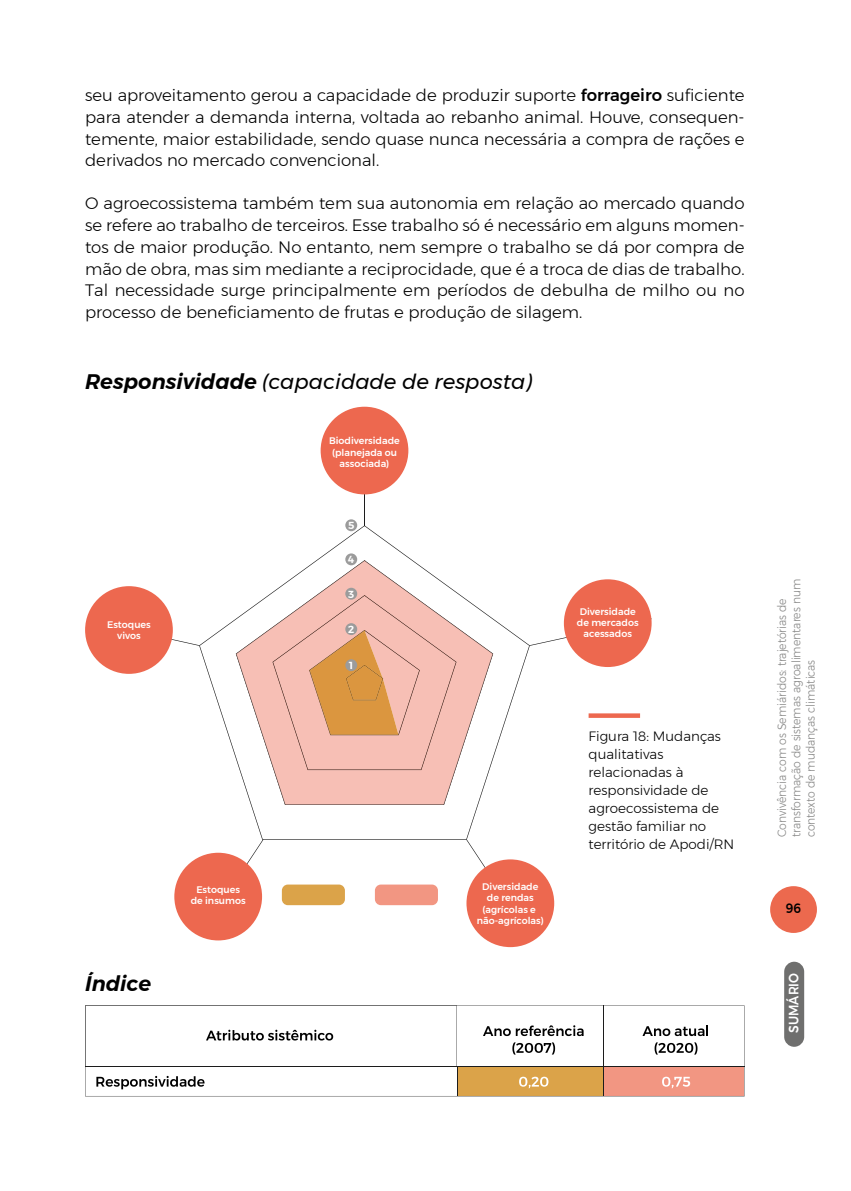
<style>
.page{position:relative;width:851px;height:1191px;background:#fff}
.page>*{position:absolute;margin:0;border:0;box-sizing:border-box;transform-origin:0 0}
.t1{font:italic 21px "Montserrat";color:#000}
.t2{font:italic 600 21px "Montserrat";color:#000}
.t3{font:300 16.5px/21.8px "Montserrat";color:#000;text-align:justify}
.t4{font:300 13.5px/18px "Montserrat";color:#000}
.t5{font:500 13.5px "Montserrat";color:#fff;scale:.9 1}
.t6{font:500 13.5px "Montserrat";color:#000;scale:.9 1}
.t7{font:300 12px/14.4px "Montserrat";color:#878786;scale:.9 1}
.t8{font:600 10.2px "Montserrat";color:#fff}
.t9{font:500 9.45px/11.4px "Montserrat";color:#fff;text-align:center}
.s1{font-weight:500}
.s2{font-weight:600}
</style>
<div class="page">
<div style="left:770px;top:886px;width:46px;height:47px;background:#ec694e;border-radius:50%"></div>
<div style="left:784px;top:961px;width:20px;height:85px;background:#6f6f6e;border-radius:10px"></div>
<svg style="left:199px;top:525px;width:331px;height:315px"></svg>
<svg style="left:529px;top:618px;width:122px;height:28px"></svg>
<svg style="left:170px;top:637px;width:29px;height:9px"></svg>
<svg style="left:466px;top:839px;width:27px;height:28px"></svg>
<svg style="left:236px;top:839px;width:27px;height:40px"></svg>
<hr style="left:364px;top:438px;width:1px;height:88px;background:#1c1c1c">
<svg style="left:236px;top:560px;width:257px;height:244px"></svg>
<svg style="left:272px;top:595px;width:184px;height:175px;background:#eeb7a0"></svg>
<div style="left:345px;top:659px;width:12px;height:12px;background:#9b9b9b;border-radius:50%"></div>
<div style="left:345px;top:623px;width:12px;height:12px;background:#9b9b9b;border-radius:50%"></div>
<div style="left:345px;top:588px;width:12px;height:11px;background:#9b9b9b;border-radius:50%"></div>
<div style="left:345px;top:553px;width:12px;height:12px;background:#9b9b9b;border-radius:50%"></div>
<div style="left:345px;top:519px;width:12px;height:12px;background:#9b9b9b;border-radius:50%"></div>
<div style="left:320px;top:407px;width:88px;height:87px;background:#ed684f;border-radius:50%"></div>
<div style="left:563px;top:579px;width:88px;height:88px;background:#ed684f;border-radius:50%"></div>
<div style="left:466px;top:859px;width:88px;height:88px;background:#ed684f;border-radius:50%"></div>
<div style="left:174px;top:852px;width:88px;height:88px;background:#ed684f;border-radius:50%"></div>
<div style="left:85px;top:586px;width:88px;height:88px;background:#ed684f;border-radius:50%"></div>
<div style="left:282px;top:884px;width:63px;height:21px;background:#dba349;border-radius:6px"></div>
<div style="left:375px;top:884px;width:63px;height:21px;background:#f29682;border-radius:6px"></div>
<div style="left:588px;top:713px;width:52px;height:5px;background:#ed684f"></div>
<svg style="left:85px;top:1005px;width:659px;height:91px"></svg>
<p class="t3" style="left:85px;top:84px;width:661px">seu aproveitamento gerou a capacidade de produzir suporte <span class="s1">forrageiro</span> suficiente para atender a demanda interna, voltada ao rebanho animal. Houve, consequen&shy;temente, maior estabilidade, sendo quase nunca necessária a compra de rações e derivados no mercado convencional.</p>
<p class="t3" style="left:85px;top:192px;width:661px">O agroecossistema também tem sua autonomia em relação ao mercado quando se refere ao trabalho de terceiros. Esse trabalho só é necessário em alguns momen&shy;tos de maior produção. No entanto, nem sempre o trabalho se dá por compra de mão de obra, mas sim mediante a reciprocidade, que é a troca de dias de trabalho.<br>Tal necessidade surge principalmente em períodos de debulha de milho ou no processo de beneficiamento de frutas e produção de silagem.</p>
<p class="t1" style="left:85px;top:365px;width:448px"><span class="s2">Responsividade</span> (capacidade de resposta)</p>
<p class="t9" style="left:329px;top:435px;width:72px">Biodiversidade (planejada ou associada)</p>
<p class="t8" style="left:348px;top:517px;width:8px">5</p>
<p class="t8" style="left:348px;top:551px;width:8px">4</p>
<p class="t9" style="left:107px;top:618px;width:45px">Estoques vivos</p>
<p class="t2" style="left:85px;top:966px;width:68px">Índice</p>
<p class="t9" style="left:191px;top:883px;width:56px">Estoques de insumos</p>
<p class="t8" style="left:348px;top:586px;width:8px">3</p>
<p class="t8" style="left:348px;top:621px;width:8px">2</p>
<p class="t8" style="left:349px;top:657px;width:6px">1</p>
<p class="t9" style="left:576px;top:605px;width:63px">Diversidade de mercados acessados</p>
<p class="t9" style="left:476px;top:881px;width:69px">Diversidade de rendas (agrícolas e não-agrícolas)</p>
<p class="t4" style="left:588px;top:726px;width:147px">Figura 18: Mudanças qualitativas relacionadas à responsividade de agroecossistema de gestão familiar no território de Apodi/RN</p>
<p class="t7" style="left:774px;top:837px;width:288px;rotate:-90deg">Convivência com os Semiáridos: trajetórias de transformação de sistemas agroalimentares num contexto de mudanças climáticas</p>
<p class="t6" style="left:785px;top:898px;width:19px">96</p>
<p class="t5" style="left:783px;top:1032px;width:68px;rotate:-90deg">SUMÁRIO</p>
</div>
